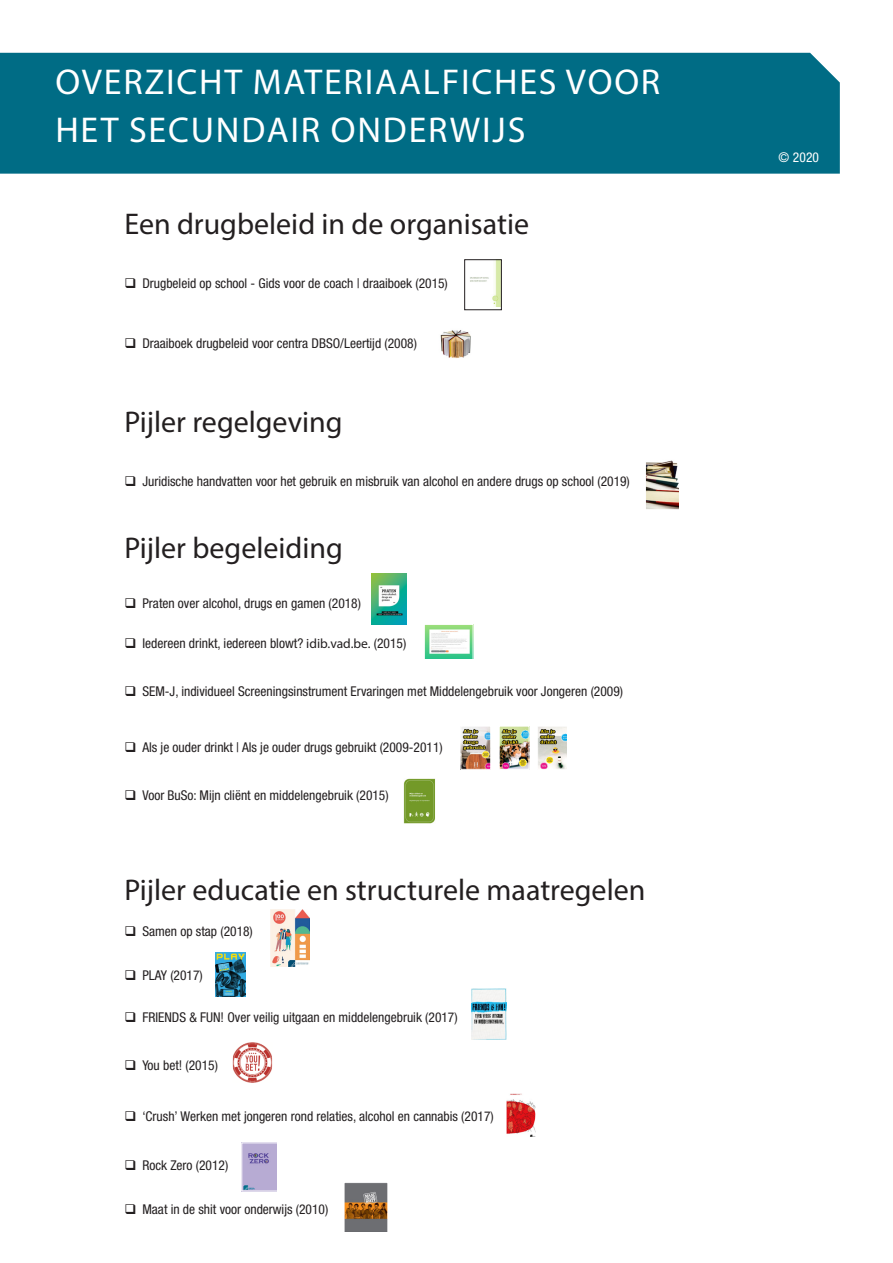
<style>
.page{position:relative;width:893px;height:1263px;background:#fff}
.page>*{position:absolute;margin:0;border:0;box-sizing:border-box;transform-origin:0 0}
.hoofdtitel{font:36px/48px "Myriad Pro";letter-spacing:.05em;color:#fff}
.tussentitel_zwart{font:30px "Myriad Pro";color:#231f20}
.t1{font:condensed 13.5px "Helvetica Neue LT Std";color:#231f20}
.brood_tekst{font:condensed 13.5px "Helvetica Neue LT Std";color:#fff}
.s1{font-family:"Myriad Pro";font-stretch:normal}
</style>
<div class="page">
<div style="left:0;top:53px;width:840px;height:121px;background:#006c85"></div>
<img style="left:470px;top:261px;width:30px;height:46px">
<div style="left:464px;top:259px;width:38px;height:51px;border:1px solid #231f20"></div>
<img style="left:647px;top:461px;width:32px;height:47px">
<div style="left:645px;top:459px;width:40px;height:51px;border:1px solid #fff"></div>
<img style="left:440px;top:330px;width:31px;height:28px">
<img style="left:243px;top:1144px;width:33px;height:45px">
<div style="left:241px;top:1142px;width:45px;height:49px;border:1px solid #fff"></div>
<img style="left:346px;top:1184px;width:40px;height:48px">
<div style="left:344px;top:1182px;width:44px;height:63px;border:1px solid #fff"></div>
<img style="left:426px;top:626px;width:45px;height:32px">
<div style="left:424px;top:624px;width:49px;height:36px;border:1px solid #fff"></div>
<img style="left:462px;top:728px;width:27px;height:40px">
<div style="left:460px;top:726px;width:31px;height:44px;border:1px solid #fff"></div>
<img style="left:501px;top:728px;width:26px;height:40px">
<div style="left:499px;top:726px;width:30px;height:44px;border:1px solid #fff"></div>
<img style="left:539px;top:728px;width:27px;height:40px">
<div style="left:537px;top:726px;width:31px;height:44px;border:1px solid #fff"></div>
<img style="left:234px;top:1043px;width:37px;height:40px">
<div style="left:232px;top:1041px;width:41px;height:44px;border:1px solid #fff"></div>
<img style="left:508px;top:1099px;width:26px;height:37px">
<div style="left:506px;top:1093px;width:30px;height:49px;border:1px solid #fff"></div>
<img style="left:403px;top:778px;width:32px;height:46px">
<img style="left:215px;top:952px;width:30px;height:44px">
<img style="left:471px;top:989px;width:35px;height:50px">
<img style="left:371px;top:573px;width:36px;height:51px">
<img style="left:270px;top:910px;width:40px;height:56px">
<p class="hoofdtitel" style="left:55px;top:57px;width:606px">OVERZICHT MATERIAALFICHES VOOR<br>HET SECUNDAIR ONDERWIJS</p>
<p class="tussentitel_zwart" style="left:124px;top:205px;width:406px">Een drugbeleid in de organisatie</p>
<p class="t1" style="left:142px;top:275px;width:307px">Drugbeleid op school - Gids voor de coach | draaiboek (2015)</p>
<p class="t1" style="left:142px;top:335px;width:276px">Draaiboek drugbeleid voor centra DBSO/Leertijd (2008)</p>
<p class="tussentitel_zwart" style="left:124px;top:403px;width:220px">Pijler regelgeving</p>
<p class="t1" style="left:142px;top:473px;width:489px">Juridische handvatten voor het gebruik en misbruik van alcohol en andere drugs op school (2019)</p>
<p class="tussentitel_zwart" style="left:124px;top:529px;width:220px">Pijler begeleiding</p>
<p class="t1" style="left:142px;top:595px;width:220px">Praten over alcohol, drugs en gamen (2018)</p>
<p class="t1" style="left:142px;top:635px;width:265px">Iedereen drinkt, iedereen blowt? <span class="s1">idib.vad.be.</span> (2015)</p>
<p class="t1" style="left:142px;top:683px;width:482px">SEM-J, individueel Screeningsinstrument Ervaringen met Middelengebruik voor Jongeren (2009)</p>
<p class="t1" style="left:142px;top:739px;width:302px">Als je ouder drinkt | Als je ouder drugs gebruikt (2009-2011)</p>
<p class="t1" style="left:142px;top:787px;width:248px">Voor BuSo: Mijn cliënt en middelengebruik (2015)</p>
<p class="tussentitel_zwart" style="left:124px;top:871px;width:523px">Pijler educatie en structurele maatregelen</p>
<p class="t1" style="left:142px;top:923px;width:112px">Samen op stap (2018)</p>
<p class="t1" style="left:142px;top:967px;width:62px">PLAY (2017)</p>
<p class="t1" style="left:142px;top:1009px;width:317px">FRIENDS &amp; FUN! Over veilig uitgaan en middelengebruik (2017)</p>
<p class="t1" style="left:142px;top:1057px;width:77px">You bet! (2015)</p>
<p class="t1" style="left:142px;top:1108px;width:353px">‘Crush’ Werken met jongeren rond relaties, alcohol en cannabis (2017)</p>
<p class="t1" style="left:142px;top:1157px;width:87px">Rock Zero (2012)</p>
<p class="t1" style="left:142px;top:1201px;width:187px">Maat in de shit voor onderwijs (2010)</p>
<p class="brood_tekst" style="left:778px;top:150px;width:42px">© 2020</p>
</div>
